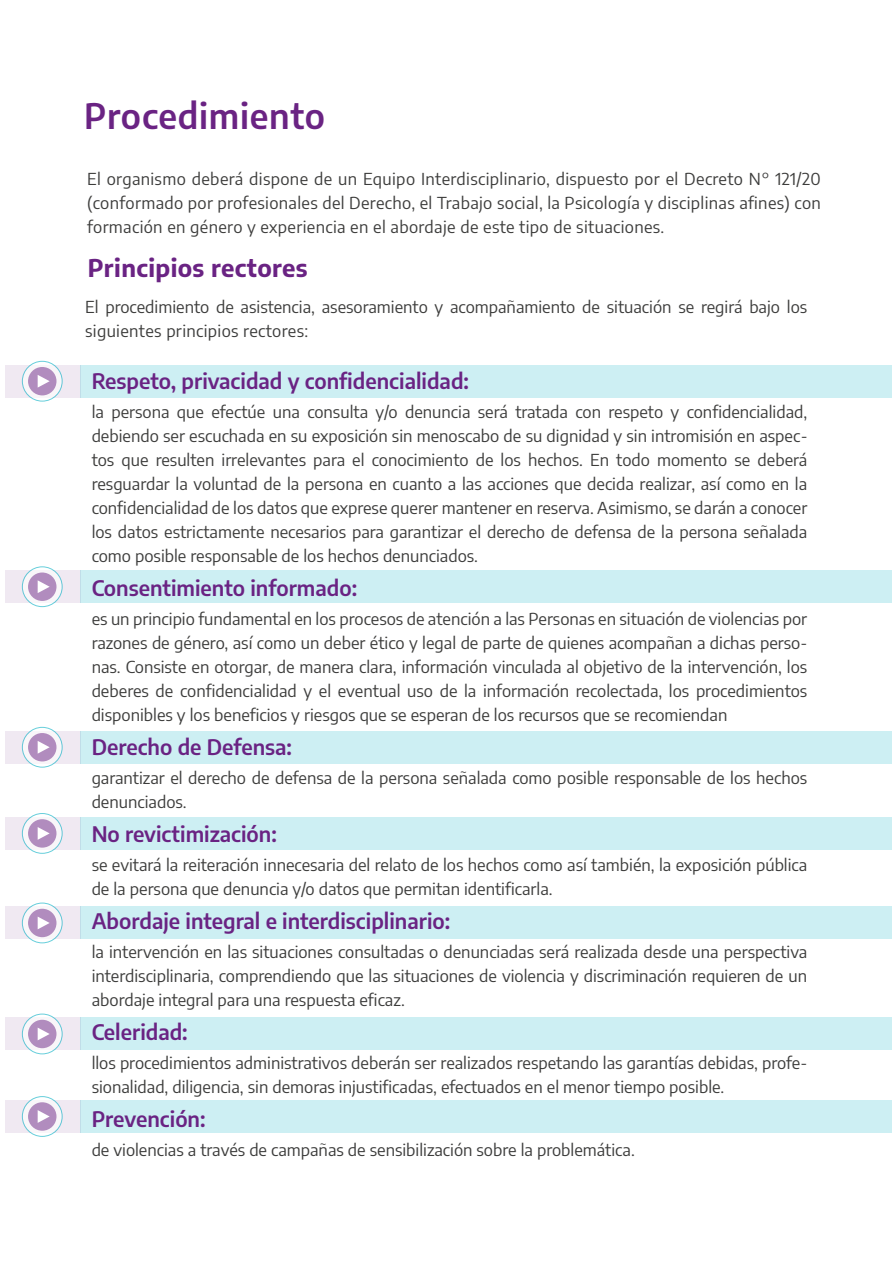
<style>
.page{position:relative;width:893px;height:1263px;background:#fff}
.page>*{position:absolute;margin:0;border:0;box-sizing:border-box;transform-origin:0 0}
.t1{font:600 34.5px "Encode Sans";letter-spacing:.02em;color:#6a2383}
.t2{font:700 24px "Encode Sans";letter-spacing:.015em;color:#6a2383}
.t3{font:600 21px "Encode Sans";color:#6a2383}
.t4{font:16.5px/24px "Encode Sans";color:#3c3c3b;text-align:justify}
</style>
<div class="page">
<div style="left:5px;top:365px;width:75px;height:33px;background:#f0e9f2"></div>
<div style="left:80px;top:365px;width:811px;height:33px;background:#cdeff3"></div>
<svg style="left:22px;top:361px;width:40px;height:40px"></svg>
<div style="left:22px;top:361px;width:41px;height:40px;border:1px solid #00aec3;border-radius:50%"></div>
<div style="left:28px;top:367px;width:28px;height:28px;background:#b18cbe;border-radius:50%"></div>
<svg style="left:38px;top:375px;width:12px;height:13px"></svg>
<div style="left:5px;top:570px;width:75px;height:33px;background:#f0e9f2"></div>
<div style="left:80px;top:570px;width:811px;height:33px;background:#cdeff3"></div>
<svg style="left:22px;top:567px;width:40px;height:40px"></svg>
<div style="left:22px;top:566px;width:41px;height:41px;border:1px solid #00aec3;border-radius:50%"></div>
<svg style="left:28px;top:572px;width:28px;height:29px"></svg>
<svg style="left:38px;top:580px;width:12px;height:13px"></svg>
<div style="left:5px;top:731px;width:75px;height:33px;background:#f0e9f2"></div>
<div style="left:80px;top:731px;width:811px;height:33px;background:#cdeff3"></div>
<svg style="left:22px;top:727px;width:40px;height:40px"></svg>
<div style="left:22px;top:727px;width:41px;height:40px;border:1px solid #00aec3;border-radius:50%"></div>
<div style="left:28px;top:733px;width:28px;height:28px;background:#b18cbe;border-radius:50%"></div>
<svg style="left:38px;top:741px;width:12px;height:13px"></svg>
<div style="left:5px;top:817px;width:75px;height:33px;background:#f0e9f2"></div>
<div style="left:80px;top:817px;width:811px;height:33px;background:#cdeff3"></div>
<svg style="left:22px;top:813px;width:40px;height:40px"></svg>
<div style="left:22px;top:813px;width:41px;height:41px;border:1px solid #00aec3;border-radius:50%"></div>
<svg style="left:28px;top:819px;width:28px;height:29px"></svg>
<svg style="left:38px;top:827px;width:12px;height:13px"></svg>
<div style="left:5px;top:906px;width:75px;height:33px;background:#f0e9f2"></div>
<div style="left:80px;top:906px;width:811px;height:33px;background:#cdeff3"></div>
<svg style="left:22px;top:903px;width:40px;height:40px"></svg>
<div style="left:22px;top:903px;width:41px;height:40px;border:1px solid #00aec3;border-radius:50%"></div>
<div style="left:28px;top:909px;width:28px;height:28px;background:#b18cbe;border-radius:50%"></div>
<svg style="left:38px;top:917px;width:12px;height:12px"></svg>
<div style="left:5px;top:1017px;width:75px;height:33px;background:#f0e9f2"></div>
<div style="left:80px;top:1017px;width:811px;height:33px;background:#cdeff3"></div>
<svg style="left:22px;top:1014px;width:40px;height:40px"></svg>
<div style="left:22px;top:1014px;width:41px;height:40px;border:1px solid #00aec3;border-radius:50%"></div>
<div style="left:28px;top:1020px;width:28px;height:28px;background:#b18cbe;border-radius:50%"></div>
<svg style="left:38px;top:1028px;width:12px;height:12px"></svg>
<div style="left:5px;top:1100px;width:75px;height:33px;background:#f0e9f2"></div>
<div style="left:80px;top:1100px;width:811px;height:33px;background:#cdeff3"></div>
<svg style="left:22px;top:1096px;width:40px;height:40px"></svg>
<div style="left:22px;top:1096px;width:41px;height:41px;border:1px solid #00aec3;border-radius:50%"></div>
<svg style="left:28px;top:1102px;width:28px;height:29px"></svg>
<svg style="left:38px;top:1110px;width:12px;height:13px"></svg>
<h1 class="t1" style="left:84px;top:91px;width:242px">Procedimiento</h1>
<p class="t4" style="left:87px;top:166px;width:735px">El organismo deberá dispone de un Equipo Interdisciplinario, dispuesto por el Decreto N° 121/20 (conformado por profesionales del Derecho, el Trabajo social, la Psicología y disciplinas afines) con formación en género y experiencia en el abordaje de este tipo de situaciones.</p>
<h2 class="t2" style="left:88px;top:250px;width:221px">Principios rectores</h2>
<p class="t4" style="left:85px;top:294px;width:724px">El procedimiento de asistencia, asesoramiento y acompañamiento de situación se regirá bajo los siguientes principios rectores:</p>
<p class="t3" style="left:92px;top:366px;width:379px">Respeto, privacidad y confidencialidad:</p>
<p class="t4" style="left:92px;top:399px;width:717px">la persona que efectúe una consulta y/o denuncia será tratada con respeto y confidencialidad, debiendo ser escuchada en su exposición sin menoscabo de su dignidad y sin intromisión en aspec&shy;tos que resulten irrelevantes para el conocimiento de los hechos. En todo momento se deberá resguardar la voluntad de la persona en cuanto a las acciones que decida realizar, así como en la confidencialidad de los datos que exprese querer mantener en reserva. Asimismo, se darán a conocer los datos estrictamente necesarios para garantizar el derecho de defensa de la persona señalada como posible responsable de los hechos denunciados.</p>
<p class="t3" style="left:92px;top:573px;width:267px">Consentimiento informado:</p>
<p class="t4" style="left:92px;top:606px;width:717px">es un principio fundamental en los procesos de atención a las Personas en situación de violencias por razones de género, así como un deber ético y legal de parte de quienes acompañan a dichas perso&shy;nas. Consiste en otorgar, de manera clara, información vinculada al objetivo de la intervención, los deberes de confidencialidad y el eventual uso de la información recolectada, los procedimientos disponibles y los beneficios y riesgos que se esperan de los recursos que se recomiendan</p>
<p class="t3" style="left:92px;top:732px;width:202px">Derecho de Defensa:</p>
<p class="t4" style="left:92px;top:765px;width:717px">garantizar el derecho de defensa de la persona señalada como posible responsable de los hechos denunciados.</p>
<p class="t3" style="left:92px;top:819px;width:187px">No revictimización:</p>
<p class="t4" style="left:92px;top:852px;width:717px">se evitará la reiteración innecesaria del relato de los hechos como así también, la exposición pública de la persona que denuncia y/o datos que permitan identificarla.</p>
<p class="t3" style="left:92px;top:906px;width:360px">Abordaje integral e interdisciplinario:</p>
<p class="t4" style="left:92px;top:939px;width:717px">la intervención en las situaciones consultadas o denunciadas será realizada desde una perspectiva interdisciplinaria, comprendiendo que las situaciones de violencia y discriminación requieren de un abordaje integral para una respuesta eficaz.</p>
<p class="t3" style="left:92px;top:1017px;width:98px">Celeridad:</p>
<p class="t4" style="left:92px;top:1050px;width:717px">llos procedimientos administrativos deberán ser realizados respetando las garantías debidas, profe&shy;sionalidad, diligencia, sin demoras injustificadas, efectuados en el menor tiempo posible.</p>
<p class="t3" style="left:92px;top:1104px;width:115px">Prevención:</p>
<p class="t4" style="left:92px;top:1137px;width:545px">de violencias a través de campañas de sensibilización sobre la problemática.</p>
</div>
